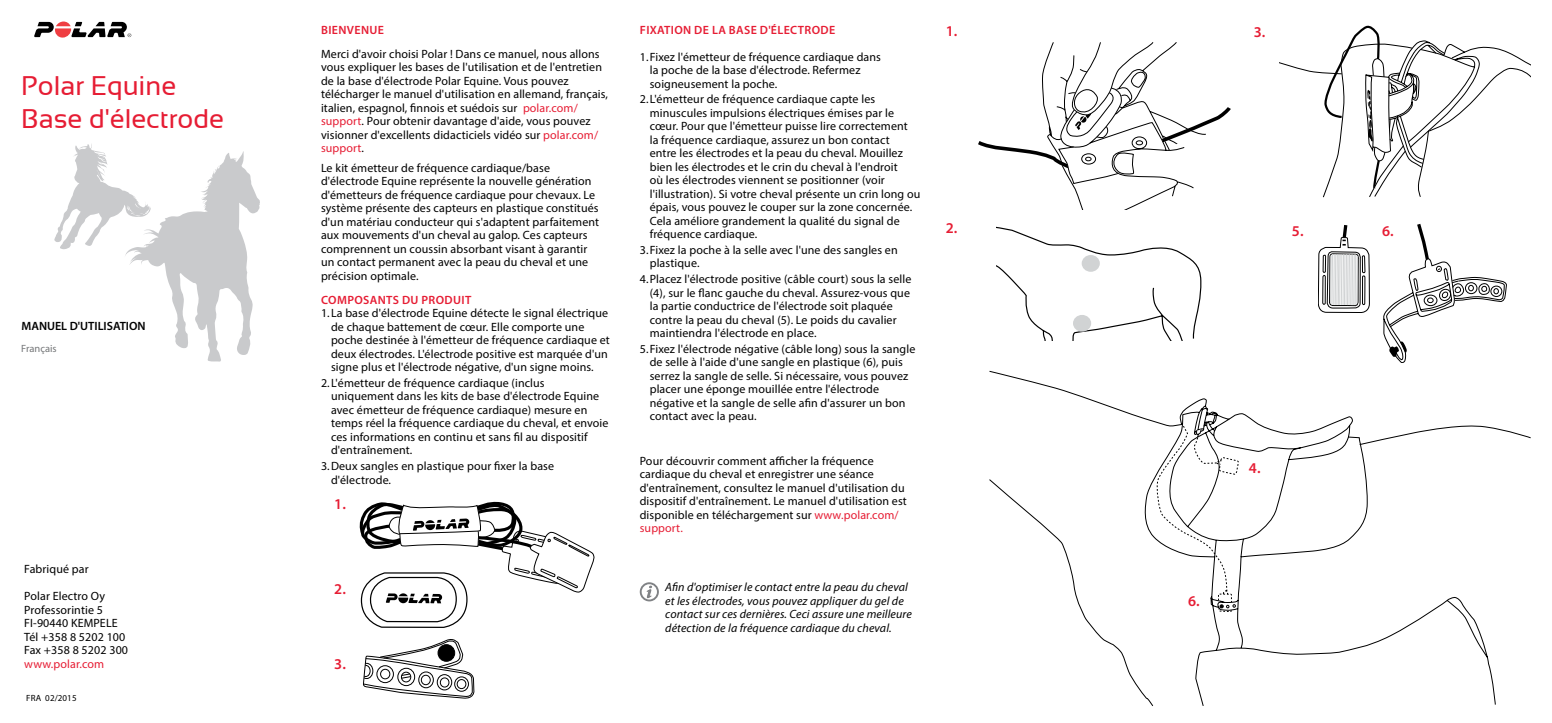
<style>
.page{position:relative;width:1552px;height:723px;background:#fff}
.page>*{position:absolute;margin:0;border:0;box-sizing:border-box;transform-origin:0 0}
.t1{font:27px/32.4px "Sansation";color:#e61d34}
.t2{font:600 15px "Myriad Pro";color:#e61d34}
.t3{font:12px/13.5px "Myriad Pro";letter-spacing:.01em;color:#000}
.t4{font:italic 12px/13.5px "Myriad Pro";letter-spacing:.01em;color:#000}
.t5{font:600 12px "Myriad Pro";letter-spacing:.03em;color:#e61d34}
.t6{font:600 12px "Myriad Pro";color:#000}
.t7{font:12px "Myriad Pro";letter-spacing:.01em;color:#e61d34}
.t8{font:10.5px "Myriad Pro";color:#757779}
.t9{font:9px "Myriad Pro";letter-spacing:.01em;color:#000}
.s1{color:#e61d34}
</style>
<div class="page">
<svg style="left:989px;top:371px;width:542px;height:335px"></svg>
<svg style="left:1156px;top:424px;width:83px;height:210px"></svg>
<svg style="left:34px;top:21px;width:97px;height:17px"></svg>
<svg style="left:363px;top:639px;width:112px;height:60px"></svg>
<div style="left:438px;top:645px;width:17px;height:16px;background:#000;border-radius:50%"></div>
<div style="left:438px;top:644px;width:17px;height:18px;border:1px solid #000;border-radius:50%"></div>
<svg style="left:978px;top:42px;width:253px;height:168px"></svg>
<svg style="left:996px;top:226px;width:205px;height:114px"></svg>
<div style="left:1082px;top:255px;width:18px;height:17px;background:#d1d3d4;border-radius:50%"></div>
<div style="left:1073px;top:315px;width:18px;height:17px;background:#d1d3d4;border-radius:50%"></div>
<svg style="left:1279px;top:26px;width:252px;height:171px"></svg>
<svg style="left:1383px;top:224px;width:124px;height:139px"></svg>
<svg style="left:1318px;top:225px;width:52px;height:88px"></svg>
<svg style="left:54px;top:144px;width:206px;height:217px"></svg>
<svg style="left:640px;top:582px;width:19px;height:19px"></svg>
<svg style="left:360px;top:501px;width:235px;height:127px"></svg>
<h1 class="t1" style="left:21px;top:70px;width:204px">Polar Equine<br>Base d'électrode</h1>
<p class="t6" style="left:22px;top:319px;width:126px">MANUEL D'UTILISATION</p>
<p class="t8" style="left:21px;top:342px;width:37px">Français</p>
<p class="t3" style="left:24px;top:562px;width:66px">Fabriqué par</p>
<p class="t3" style="left:24px;top:589px;width:105px">Polar Electro Oy<br>Professorintie 5<br>FI-90440 KEMPELE<br>Tél +358 8 5202 100<br>Fax +358 8 5202 300</p>
<p class="t7" style="left:24px;top:656px;width:81px">www.polar.com</p>
<p class="t9" style="left:26px;top:692px;width:52px">FRA 02/2015</p>
<p class="t5" style="left:321px;top:22px;width:64px">BIENVENUE</p>
<p class="t3" style="left:321px;top:47px;width:289px">Merci d'avoir choisi Polar ! Dans ce manuel, nous allons vous expliquer les bases de l'utilisation et de l'entretien de la base d'électrode Polar Equine. Vous pouvez télécharger le manuel d'utilisation en allemand, français, italien, espagnol, finnois et suédois sur <span class="s1">polar.com/ support</span>. Pour obtenir davantage d'aide, vous pouvez visionner d'excellents didacticiels vidéo sur <span class="s1">polar.com/ support</span>.</p>
<p class="t3" style="left:321px;top:161px;width:280px">Le kit émetteur de fréquence cardiaque/base d'électrode Equine représente la nouvelle génération d'émetteurs de fréquence cardiaque pour chevaux. Le système présente des capteurs en plastique constitués d'un matériau conducteur qui s'adaptent parfaitement aux mouvements d'un cheval au galop. Ces capteurs comprennent un coussin absorbant visant à garantir un contact permanent avec la peau du cheval et une précision optimale.</p>
<p class="t5" style="left:321px;top:292px;width:152px">COMPOSANTS DU PRODUIT</p>
<p class="t3" style="left:331px;top:306px;width:280px;text-indent:-10px">1.La base d'électrode Equine détecte le signal électrique de chaque battement de cœur. Elle comporte une poche destinée à l'émetteur de fréquence cardiaque et deux électrodes. L'électrode positive est marquée d'un signe plus et l'électrode négative, d'un signe moins.</p>
<p class="t3" style="left:331px;top:376px;width:279px;text-indent:-10px">2.L'émetteur de fréquence cardiaque (inclus uniquement dans les kits de base d'électrode Equine avec émetteur de fréquence cardiaque) mesure en temps réel la fréquence cardiaque du cheval, et envoie ces informations en continu et sans fil au dispositif d'entraînement.</p>
<p class="t3" style="left:331px;top:459px;width:225px;text-indent:-10px">3.Deux sangles en plastique pour fixer la base d'électrode.</p>
<p class="t2" style="left:334px;top:494px;width:13px">1.</p>
<p class="t2" style="left:334px;top:580px;width:13px">2.</p>
<p class="t2" style="left:334px;top:654px;width:13px">3.</p>
<p class="t5" style="left:640px;top:22px;width:197px">FIXATION DE LA BASE D'ÉLECTRODE</p>
<p class="t3" style="left:650px;top:50px;width:233px;text-indent:-10px">1.Fixez l'émetteur de fréquence cardiaque dans la poche de la base d'électrode. Refermez soigneusement la poche.</p>
<p class="t3" style="left:650px;top:92px;width:272px;text-indent:-10px">2.L'émetteur de fréquence cardiaque capte les minuscules impulsions électriques émises par le cœur. Pour que l'émetteur puisse lire correctement<br>la fréquence cardiaque, assurez un bon contact<br>entre les électrodes et la peau du cheval. Mouillez bien les électrodes et le crin du cheval à l'endroit<br>où les électrodes viennent se positionner (voir l'illustration). Si votre cheval présente un crin long ou épais, vous pouvez le couper sur la zone concernée.<br>Cela améliore grandement la qualité du signal de fréquence cardiaque.</p>
<p class="t3" style="left:650px;top:243px;width:250px;text-indent:-10px">3.Fixez la poche à la selle avec l'une des sangles en plastique.</p>
<p class="t3" style="left:650px;top:272px;width:263px;text-indent:-10px">4.Placez l'électrode positive (câble court) sous la selle (4), sur le flanc gauche du cheval. Assurez-vous que la partie conductrice de l'électrode soit plaquée contre la peau du cheval (5). Le poids du cavalier maintiendra l'électrode en place.</p>
<p class="t3" style="left:650px;top:342px;width:267px;text-indent:-10px">5.Fixez l'électrode négative (câble long) sous la sangle de selle à l'aide d'une sangle en plastique (6), puis serrez la sangle de selle. Si nécessaire, vous pouvez placer une éponge mouillée entre l'électrode négative et la sangle de selle afin d'assurer un bon contact avec la peau.</p>
<p class="t3" style="left:640px;top:454px;width:269px">Pour découvrir comment afficher la fréquence cardiaque du cheval et enregistrer une séance d'entraînement, consultez le manuel d'utilisation du dispositif d'entraînement. Le manuel d'utilisation est disponible en téléchargement sur <span class="s1">www.polar.com/ support.</span></p>
<p class="t4" style="left:665px;top:580px;width:248px">Afin d'optimiser le contact entre la peau du cheval et les électrodes, vous pouvez appliquer du gel de contact sur ces dernières. Ceci assure une meilleure détection de la fréquence cardiaque du cheval.</p>
<p class="t2" style="left:946px;top:22px;width:13px">1.</p>
<p class="t2" style="left:946px;top:219px;width:13px">2.</p>
<p class="t2" style="left:1254px;top:22px;width:13px">3.</p>
<p class="t2" style="left:1292px;top:222px;width:13px">5.</p>
<p class="t2" style="left:1382px;top:222px;width:13px">6.</p>
<p class="t2" style="left:1188px;top:591px;width:13px">6.</p>
<p class="t2" style="left:1249px;top:458px;width:13px">4.</p>
</div>
